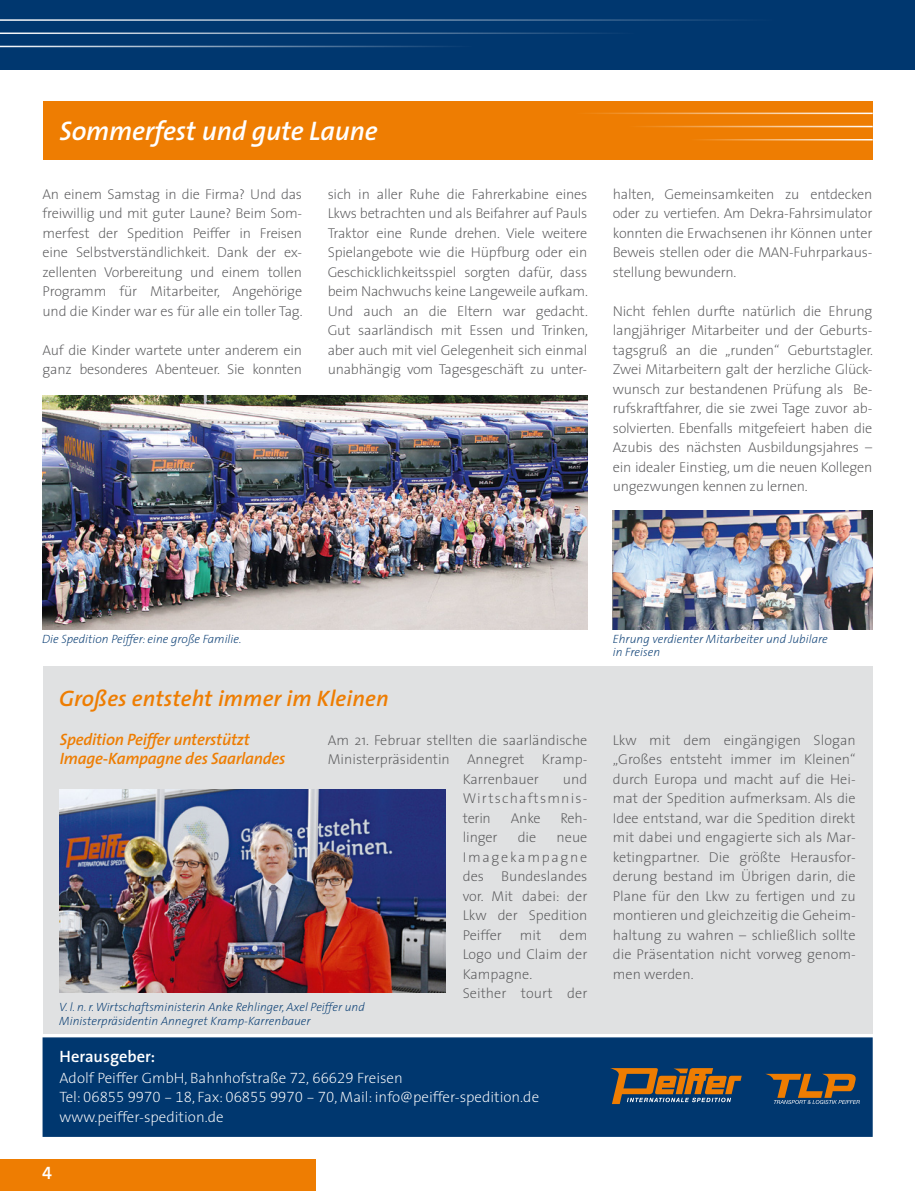
<style>
.page{position:relative;width:915px;height:1191px;background:#fff}
.page>*{position:absolute;margin:0;border:0;box-sizing:border-box;transform-origin:0 0}
.t1{font:italic 600 27px "The Sans";letter-spacing:-.005em;color:#fff}
.t2{font:italic 600 22.5px "The Sans";letter-spacing:.005em;color:#ee7d02}
.t3{font:18px "The Sans Semi Bold Expert";color:#fff}
.t4{font:italic 600 16.5px/19.5px "The Sans";letter-spacing:-.015em;color:#ee7d02}
.t5{font:600 16.5px "The Sans";color:#fff}
.t6{font:200 15px/19.5px "The Sans";color:#fff}
.t7{font:200 14.25px/19.5px "The Sans";letter-spacing:-.015em;color:#58585a;text-align:justify}
.t8{font:italic 200 12px/13.5px "The Sans";color:#00376f}
.s1{font-family:"The Sans Extra Light Expert";font-weight:400}
</style>
<div class="page">
<div style="left:43px;top:667px;width:829px;height:367px;background:#e0e1e2"></div>
<div style="left:0;top:1159px;width:315px;height:32px;background:#ee7d02"></div>
<div style="left:43px;top:101px;width:829px;height:59px;background:#ee7d02"></div>
<div style="left:43px;top:1037px;width:829px;height:99px;background:#00376f;border:2px solid #00376f"></div>
<svg style="left:765px;top:1073px;width:94px;height:31px"></svg>
<svg style="left:610px;top:1068px;width:131px;height:36px"></svg>
<div style="left:0;top:0;width:914px;height:69px;background:#00376f"></div>
<hr style="left:0;top:46px;width:472px;height:1px;background:#fff">
<hr style="left:0;top:33px;width:634px;height:1px;background:#fff">
<hr style="left:0;top:19px;width:774px;height:2px;background:#fff">
<hr style="left:689px;top:139px;width:183px;height:1px;background:#fff">
<hr style="left:628px;top:126px;width:244px;height:1px;background:#fff">
<hr style="left:575px;top:113px;width:297px;height:1px;background:#fff">
<img style="left:42px;top:395px;width:544px;height:234px">
<img style="left:60px;top:789px;width:385px;height:203px">
<img style="left:612px;top:511px;width:260px;height:118px">
<h1 class="t1" style="left:60px;top:108px;width:319px">Sommerfest und gute Laune</h1>
<p class="t7" style="left:43px;top:183px;width:261px">An einem Samstag in die Firma? Und das freiwillig und mit guter Laune? Beim Som&shy;merfest der Spedition Peiffer in Freisen eine Selbstverständlichkeit. Dank der ex&shy;zellenten Vorbereitung und einem tollen Programm für Mitarbeiter, Angehörige und die Kinder war es für alle ein toller Tag.</p>
<p class="t7" style="left:43px;top:339px;width:261px">Auf die Kinder wartete unter anderem ein ganz besonderes Abenteuer. Sie konnten</p>
<p class="t7" style="left:327px;top:183px;width:262px">sich in aller Ruhe die Fahrerkabine eines Lkws betrachten und als Beifahrer auf Pauls Traktor eine Runde drehen. Viele weitere Spielangebote wie die Hüpfburg oder ein Geschicklichkeitsspiel sorgten dafür, dass beim Nachwuchs keine Langeweile aufkam.<br>Und auch an die Eltern war gedacht.<br>Gut saarländisch mit Essen und Trinken, aber auch mit viel Gelegenheit sich einmal unabhängig vom Tagesgeschäft zu unter-</p>
<p class="t7" style="left:612px;top:183px;width:261px">halten, Gemeinsamkeiten zu entdecken oder zu vertiefen. Am Dekra-Fahrsimulator konnten die Erwachsenen ihr Können unter Beweis stellen oder die MAN-Fuhrparkaus&shy;stellung bewundern.</p>
<p class="t7" style="left:612px;top:300px;width:261px">Nicht fehlen durfte natürlich die Ehrung langjähriger Mitarbeiter und der Geburts&shy;tagsgruß an die „runden“ Geburtstagler.<br>Zwei Mitarbeitern galt der herzliche Glück&shy;wunsch zur bestandenen Prüfung als Be&shy;rufskraftfahrer, die sie zwei Tage zuvor ab&shy;solvierten. Ebenfalls mitgefeiert haben die Azubis des nächsten Ausbildungsjahres – ein idealer Einstieg, um die neuen Kollegen ungezwungen kennen zu lernen.</p>
<p class="t8" style="left:42px;top:631px;width:201px">Die Spedition Peiffer: eine große Familie.</p>
<p class="t8" style="left:612px;top:631px;width:216px">Ehrung verdienter Mitarbeiter und Jubilare in Freisen</p>
<h2 class="t2" style="left:59px;top:679px;width:331px">Großes entsteht immer im Kleinen</h2>
<p class="t4" style="left:60px;top:729px;width:227px">Spedition Peiffer unterstützt<br>Image-Kampagne des Saarlandes</p>
<p class="t7" style="left:328px;top:729px;width:261px">Am 21. Februar stellten die saarländische</p>
<p class="t7" style="left:328px;top:749px;width:261px">Ministerpräsidentin Annegret Kramp-</p>
<p class="t7" style="left:462px;top:768px;width:78px">Karrenbauer</p>
<p class="t7" style="left:462px;top:768px;width:126px;text-indent:100px">und Wirtschaftsmnis&shy;terin</p>
<p class="t7" style="left:510px;top:807px;width:32px">Anke</p>
<p class="t7" style="left:560px;top:807px;width:28px">Reh-</p>
<p class="t7" style="left:462px;top:827px;width:36px">linger</p>
<p class="t7" style="left:517px;top:827px;width:20px">die</p>
<p class="t7" style="left:462px;top:827px;width:126px;text-indent:94px">neue Imagekampagne des Bundeslandes vor. Mit dabei: der Lkw der Spedition Peiffer</p>
<p class="t7" style="left:462px;top:924px;width:126px;text-align:left;text-indent:97px">dem<br>Logo und Claim der<br>Kampagne.<br>Seither tourt der</p>
<p class="t7" style="left:519px;top:924px;width:23px">mit</p>
<p class="t8" style="left:59px;top:1000px;width:307px">V. l. n. r. Wirtschaftsministerin Anke Rehlinger, Axel Peiffer und<br>Ministerpräsidentin Annegret Kramp-Karrenbauer</p>
<p class="t5" style="left:60px;top:1042px;width:97px">Herausgeber:</p>
<p class="t6" style="left:60px;top:1067px;width:481px">Adolf Peiffer GmbH, Bahnhofstraße <span class="s1">72</span>, <span class="s1">66629</span> Freisen<br>Tel: <span class="s1">06855 9970 - 18</span>, Fax: <span class="s1">06855 9970 - 70</span>, Mail: info@peiffer-spedition.de www.peiffer-spedition.de</p>
<p class="t3" style="left:42px;top:1158px;width:11px">4</p>
<p class="t7" style="left:612px;top:729px;width:244px">Lkw mit dem eingängigen Slogan „Großes entsteht immer im Kleinen“ durch Europa und macht auf die Hei&shy;mat der Spedition aufmerksam. Als die Idee entstand, war die Spedition direkt mit dabei und engagierte sich als Mar&shy;ketingpartner. Die größte Herausfor&shy;derung bestand im Übrigen darin, die Plane für den Lkw zu fertigen und zu montieren und gleichzeitig die Geheim&shy;haltung zu wahren – schließlich sollte die Präsentation nicht vorweg genom&shy;men werden.</p>
</div>
